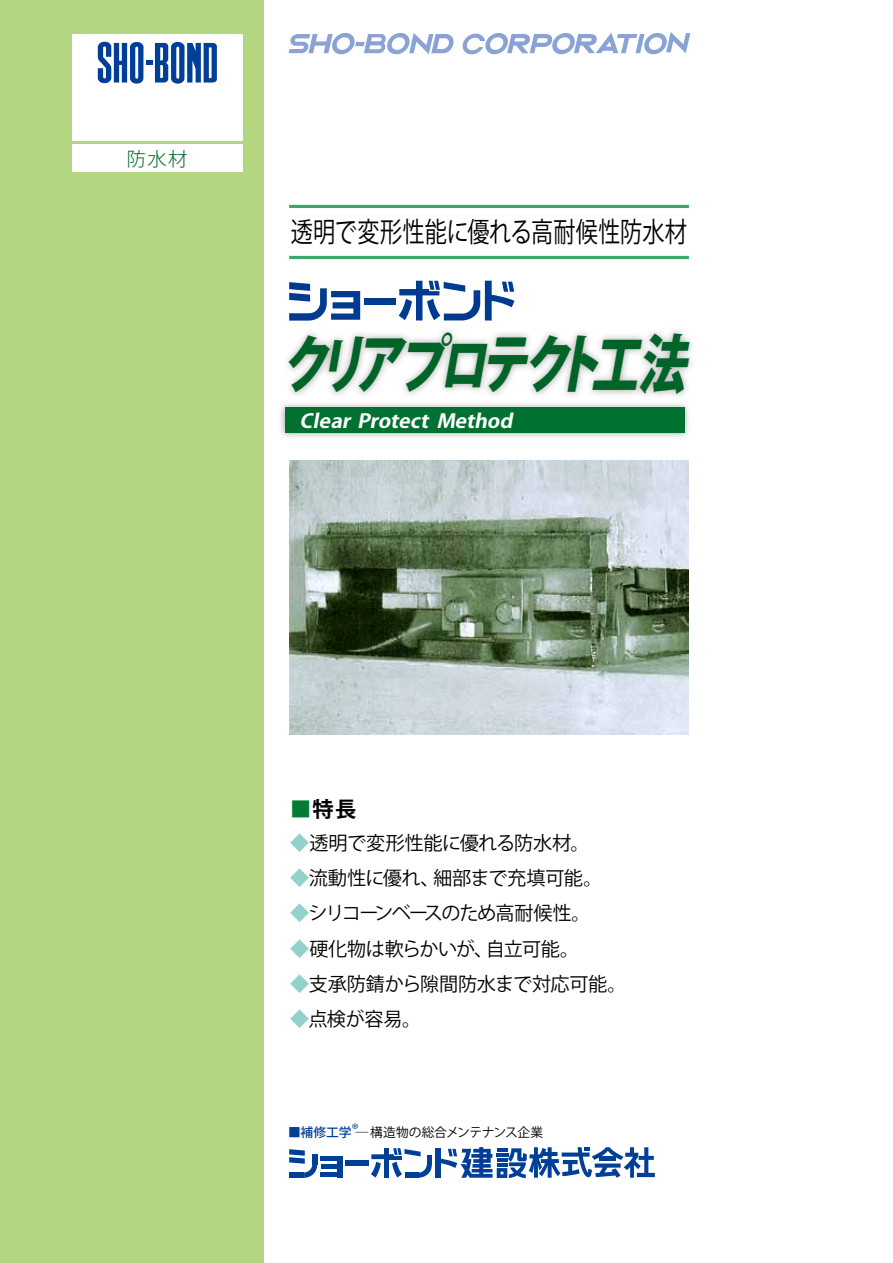
<style>
.page{position:relative;width:893px;height:1263px;background:#fff}
.page>*{position:absolute;margin:0;border:0;box-sizing:border-box;transform-origin:0 0}
.t1{font:italic 800 63.75px "Koz Go Pro";color:#006428;scale:.75 1}
.t2{font:27.6px "Koz Go Pro";letter-spacing:.005em;color:#000;scale:.8 1}
.t3{font:700 21.3px "Koz Go Pro";color:#000}
.t4{font:19.2px "Koz Go Pro";letter-spacing:-.03em;color:#000}
.t5{font:italic 700 19.2px "Koz Go Pro";color:#fff;scale:1.11 1}
.t6{font:19.2px "Koz Go Pro";letter-spacing:-.08em;color:#000}
.t7{font:300 19.2px "Koz Go Pro";color:#006428}
.t8{font:12.75px "Koz Go Pro";letter-spacing:-.02em;color:#000}
.s1{color:#007c36}
.s2{color:#94d1ca}
.s3{font-weight:500;color:#003f98}
</style>
<div class="page">
<div style="left:0;top:0;width:264px;height:1263px;background:#b5d681"></div>
<hr style="left:289px;top:205px;width:400px;height:3px;background:#39a869">
<hr style="left:289px;top:256px;width:400px;height:3px;background:#39a869">
<svg style="left:288px;top:32px;width:402px;height:23px"></svg>
<svg style="left:399px;top:281px;width:115px;height:39px"></svg>
<svg style="left:289px;top:282px;width:71px;height:39px"></svg>
<div style="left:365px;top:298px;width:31px;height:7px;background:#003b90"></div>
<div style="left:384px;top:1148px;width:5px;height:30px;background:#003f98"></div>
<svg style="left:371px;top:1161px;width:10px;height:16px"></svg>
<div style="left:371px;top:1154px;width:22px;height:5px;background:#003f98"></div>
<svg style="left:389px;top:1148px;width:43px;height:30px"></svg>
<div style="left:435px;top:1148px;width:5px;height:30px;background:#003f98"></div>
<svg style="left:440px;top:1147px;width:215px;height:31px"></svg>
<svg style="left:289px;top:1149px;width:28px;height:29px"></svg>
<hr style="left:320px;top:1156px;width:22px;height:4px;background:#003f98">
<div style="left:322px;top:1164px;width:20px;height:5px;background:#003f98"></div>
<div style="left:320px;top:1172px;width:22px;height:5px;background:#003f98"></div>
<div style="left:337px;top:1156px;width:5px;height:21px;background:#003f98"></div>
<div style="left:345px;top:1161px;width:24px;height:5px;background:#003f98"></div>
<div style="left:72px;top:34px;width:170px;height:106px;background:#fff"></div>
<div style="left:72px;top:145px;width:170px;height:27px;background:#fff"></div>
<svg style="left:98px;top:41px;width:119px;height:43px"></svg>
<div style="left:281px;top:324px;width:414px;height:77px;background:#000;opacity:.35"></div>
<img style="left:289px;top:460px;width:400px;height:275px">
<div style="left:278px;top:400px;width:414px;height:40px;background:#000;opacity:.35"></div>
<div style="left:285px;top:407px;width:400px;height:26px;background:#007130"></div>
<p class="t7" style="left:127px;top:146px;width:62px">防水材</p>
<h2 class="t2" style="left:291px;top:214px;width:497px">透明で変形性能に優れる高耐候性防水材</h2>
<h1 class="t1" style="left:281px;top:323px;width:563px">クリアプロテクト工法</h1>
<p class="t5" style="left:300px;top:408px;width:198px">Clear Protect Method</p>
<p class="t3" style="left:290px;top:795px;width:68px"><span class="s1">■</span>特長</p>
<p class="t4" style="left:290px;top:831px;width:301px"><span class="s2">◆</span>透明で変形性能に優れる防水材。</p>
<p class="t4" style="left:290px;top:866px;width:314px"><span class="s2">◆</span>流動性に優れ、細部まで充填可能。</p>
<p class="t6" style="left:290px;top:901px;width:302px"><span class="s2">◆</span>シリコーンベースのため高耐候性。</p>
<p class="t4" style="left:290px;top:936px;width:291px"><span class="s2">◆</span>硬化物は軟らかいが、自立可能。</p>
<p class="t4" style="left:290px;top:971px;width:338px"><span class="s2">◆</span>支承防錆から隙間防水まで対応可能。</p>
<p class="t4" style="left:290px;top:1006px;width:133px"><span class="s2">◆</span>点検が容易。</p>
<p class="t8" style="left:288px;top:1124px;width:257px"><span class="s3">■補修工学</span><sup>®</sup>─ 構造物の総合メンテナンス企業</p>
</div>
